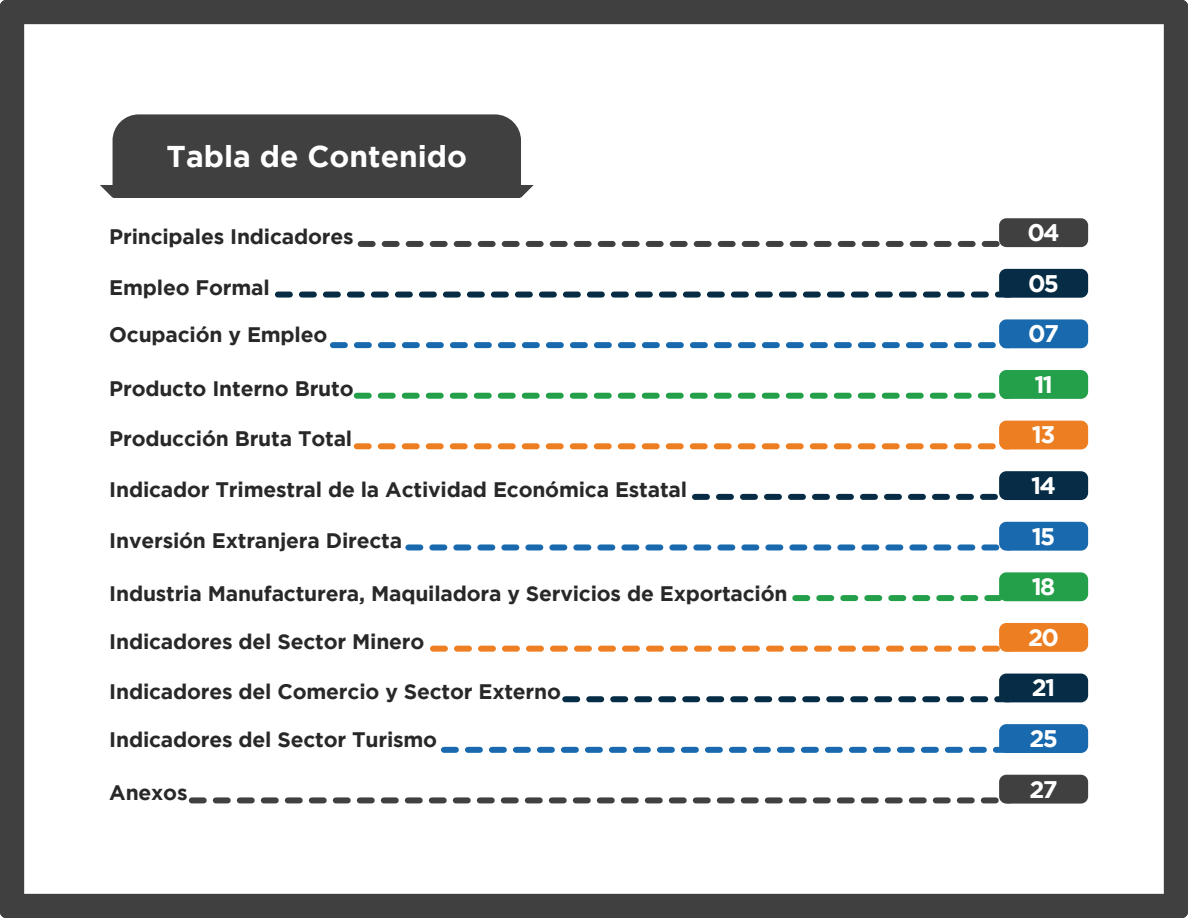
<style>
.page{position:relative;width:1188px;height:918px;background:#fff}
.page>*{position:absolute;margin:0;border:0;box-sizing:border-box;transform-origin:0 0}
.t1{font:700 30px "Gotham";color:#fff}
.t2{font:700 24px "Gotham";letter-spacing:-.07em;color:#fff}
.t3{font:700 21px "Gotham";letter-spacing:-.01em;color:#282828}
</style>
<div class="page">
<div style="left:1164px;top:0;width:24px;height:918px;background:#404040;border-radius:6px"></div>
<svg style="left:100px;top:114px;width:434px;height:84px"></svg>
<div style="left:999px;top:218px;width:89px;height:29px;background:#404040;border-radius:7px"></div>
<svg style="left:361px;top:241px;width:644px;height:6px"></svg>
<div style="left:999px;top:775px;width:89px;height:29px;background:#404040;border-radius:7px"></div>
<svg style="left:192px;top:797px;width:812px;height:6px"></svg>
<div style="left:999px;top:269px;width:89px;height:29px;background:#072c45;border-radius:7px"></div>
<svg style="left:278px;top:292px;width:732px;height:6px"></svg>
<div style="left:999px;top:471px;width:89px;height:29px;background:#072c45;border-radius:7px"></div>
<svg style="left:695px;top:494px;width:310px;height:6px"></svg>
<div style="left:999px;top:674px;width:89px;height:28px;background:#072c45;border-radius:7px"></div>
<svg style="left:565px;top:696px;width:439px;height:6px"></svg>
<div style="left:999px;top:319px;width:89px;height:29px;background:#1869ad;border-radius:7px"></div>
<svg style="left:333px;top:342px;width:671px;height:6px"></svg>
<div style="left:999px;top:724px;width:89px;height:29px;background:#1869ad;border-radius:7px"></div>
<svg style="left:444px;top:747px;width:560px;height:6px"></svg>
<div style="left:999px;top:522px;width:89px;height:29px;background:#1869ad;border-radius:7px"></div>
<svg style="left:408px;top:544px;width:596px;height:6px"></svg>
<div style="left:999px;top:370px;width:89px;height:29px;background:#23a049;border-radius:7px"></div>
<svg style="left:357px;top:393px;width:649px;height:6px"></svg>
<div style="left:999px;top:572px;width:89px;height:29px;background:#23a049;border-radius:7px"></div>
<svg style="left:795px;top:595px;width:210px;height:6px"></svg>
<div style="left:999px;top:421px;width:89px;height:28px;background:#ed7e22;border-radius:7px"></div>
<svg style="left:357px;top:443px;width:647px;height:6px"></svg>
<div style="left:999px;top:623px;width:89px;height:29px;background:#ed7e22;border-radius:7px"></div>
<svg style="left:433px;top:646px;width:577px;height:6px"></svg>
<div style="left:0;top:0;width:1188px;height:24px;background:#404040;border-radius:6px"></div>
<div style="left:0;top:894px;width:1188px;height:24px;background:#404040;border-radius:6px"></div>
<div style="left:0;top:0;width:24px;height:918px;background:#404040;border-radius:6px"></div>
<h1 class="t1" style="left:167px;top:145px;width:302px">Tabla de Contenido</h1>
<p class="t3" style="left:109px;top:229px;width:246px">Principales Indicadores</p>
<p class="t2" style="left:1027px;top:224px;width:34px">04</p>
<p class="t3" style="left:109px;top:279px;width:162px">Empleo Formal</p>
<p class="t2" style="left:1028px;top:274px;width:32px">05</p>
<p class="t3" style="left:109px;top:327px;width:220px">Ocupación y Empleo</p>
<p class="t2" style="left:1028px;top:325px;width:32px">07</p>
<p class="t3" style="left:109px;top:381px;width:246px">Producto Interno Bruto</p>
<p class="t2" style="left:1034px;top:375px;width:20px">11</p>
<p class="t3" style="left:109px;top:431px;width:245px">Producción Bruta Total</p>
<p class="t2" style="left:1032px;top:426px;width:25px">13</p>
<p class="t3" style="left:109px;top:482px;width:579px">Indicador Trimestral de la Actividad Económica Estatal</p>
<p class="t2" style="left:1031px;top:476px;width:26px">14</p>
<p class="t3" style="left:109px;top:532px;width:294px">Inversión Extranjera Directa</p>
<p class="t2" style="left:1032px;top:527px;width:25px">15</p>
<p class="t3" style="left:109px;top:586px;width:680px">Industria Manufacturera, Maquiladora y Servicios de Exportación</p>
<p class="t2" style="left:1032px;top:578px;width:25px">18</p>
<p class="t3" style="left:109px;top:634px;width:317px">Indicadores del Sector Minero</p>
<p class="t2" style="left:1028px;top:628px;width:32px">20</p>
<p class="t3" style="left:109px;top:684px;width:453px">Indicadores del Comercio y Sector Externo</p>
<p class="t2" style="left:1032px;top:679px;width:25px">21</p>
<p class="t3" style="left:109px;top:732px;width:329px">Indicadores del Sector Turismo</p>
<p class="t2" style="left:1029px;top:729px;width:30px">25</p>
<p class="t3" style="left:109px;top:784px;width:80px">Anexos</p>
<p class="t2" style="left:1030px;top:780px;width:30px">27</p>
</div>
